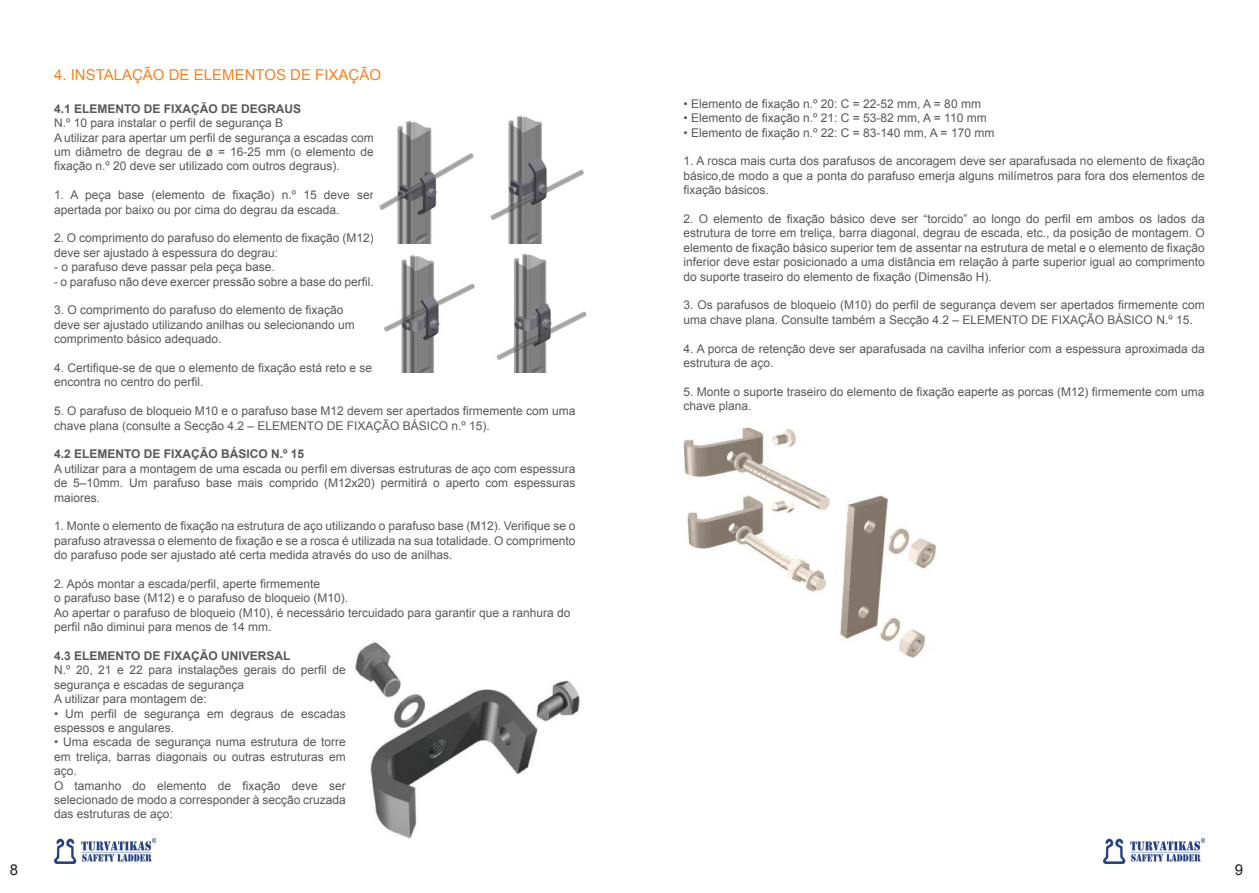
<style>
.page{position:relative;width:1259px;height:893px;background:#fff}
.page>*{position:absolute;margin:0;border:0;box-sizing:border-box;transform-origin:0 0}
.t1{font:15px "Arial";color:#f58220}
.t2{font:15px "Arial";color:#231f20}
.t3{font:12px/14.4px "Arial";color:#57585a}
.t4{font:700 12px "Arial";color:#57585a}
</style>
<div class="page">
<img style="left:54px;top:839px;width:101px;height:24px">
<img style="left:1103px;top:839px;width:102px;height:24px">
<img style="left:379px;top:121px;width:95px;height:122px">
<img style="left:490px;top:116px;width:94px;height:127px">
<img style="left:384px;top:255px;width:91px;height:117px">
<img style="left:496px;top:254px;width:91px;height:118px">
<img style="left:355px;top:642px;width:225px;height:197px">
<img style="left:683px;top:427px;width:254px;height:231px">
<p class="t1" style="left:54px;top:65px;width:329px">4. INSTALAÇÃO DE ELEMENTOS DE FIXAÇÃO</p>
<p class="t4" style="left:54px;top:101px;width:249px">4.1 ELEMENTO DE FIXAÇÃO DE DEGRAUS</p>
<p class="t3" style="left:54px;top:116px;width:321px">N.º 10 para instalar o perfil de segurança B<br>A utilizar para apertar um perfil de segurança a escadas com um diâmetro de degrau de ø = 16-25 mm (o elemento de fixação n.º 20 deve ser utilizado com outros degraus).</p>
<p class="t3" style="left:54px;top:188px;width:321px">1. A peça base (elemento de fixação) n.º 15 deve ser apertada por baixo ou por cima do degrau da escada.</p>
<p class="t3" style="left:54px;top:231px;width:321px">2. O comprimento do parafuso do elemento de fixação (M12) deve ser ajustado à espessura do degrau:</p>
<p class="t3" style="left:54px;top:260px;width:222px">- o parafuso deve passar pela peça base.</p>
<p class="t3" style="left:54px;top:274px;width:321px">- o parafuso não deve exercer pressão sobre a base do perfil.</p>
<p class="t3" style="left:54px;top:303px;width:302px">3. O comprimento do parafuso do elemento de fixação deve ser ajustado utilizando anilhas ou selecionando um comprimento básico adequado.</p>
<p class="t3" style="left:54px;top:361px;width:320px">4. Certifique-se de que o elemento de fixação está reto e se encontra no centro do perfil.</p>
<p class="t3" style="left:54px;top:404px;width:523px">5. O parafuso de bloqueio M10 e o parafuso base M12 devem ser apertados firmemente com uma chave plana (consulte a Secção 4.2 – ELEMENTO DE FIXAÇÃO BÁSICO n.º 15).</p>
<p class="t4" style="left:54px;top:446px;width:252px">4.2 ELEMENTO DE FIXAÇÃO BÁSICO N.º 15</p>
<p class="t3" style="left:54px;top:461px;width:523px;text-align:justify">A utilizar para a montagem de uma escada ou perfil em diversas estruturas de aço com espessura de 5–10mm. Um parafuso base mais comprido (M12x20) permitirá o aperto com espessuras maiores.</p>
<p class="t3" style="left:54px;top:519px;width:523px;text-align:justify">1. Monte o elemento de fixação na estrutura de aço utilizando o parafuso base (M12). Verifique se o parafuso atravessa o elemento de fixação e se a rosca é utilizada na sua totalidade. O comprimento do parafuso pode ser ajustado até certa medida através do uso de anilhas.</p>
<p class="t3" style="left:54px;top:577px;width:518px">2. Após montar a escada/perfil, aperte firmemente<br>o parafuso base (M12) e o parafuso de bloqueio (M10).<br>Ao apertar o parafuso de bloqueio (M10), é necessário tercuidado para garantir que a ranhura do perfil não diminui para menos de 14 mm.</p>
<p class="t4" style="left:54px;top:648px;width:238px">4.3 ELEMENTO DE FIXAÇÃO UNIVERSAL</p>
<p class="t3" style="left:54px;top:663px;width:293px">N.º 20, 21 e 22 para instalações gerais do perfil de segurança e escadas de segurança<br>A utilizar para montagem de:</p>
<p class="t3" style="left:54px;top:706px;width:293px">• Um perfil de segurança em degraus de escadas espessos e angulares.</p>
<p class="t3" style="left:54px;top:735px;width:293px">• Uma escada de segurança numa estrutura de torre em treliça, barras diagonais ou outras estruturas em aço.<br>O tamanho do elemento de fixação deve ser selecionado de modo a corresponder à secção cruzada das estruturas de aço:</p>
<p class="t3" style="left:683px;top:96px;width:299px">• Elemento de fixação n.º 20: C = 22-52 mm, A = 80 mm</p>
<p class="t3" style="left:683px;top:111px;width:305px">• Elemento de fixação n.º 21: C = 53-82 mm, A = 110 mm</p>
<p class="t3" style="left:683px;top:125px;width:312px">• Elemento de fixação n.º 22: C = 83-140 mm, A = 170 mm</p>
<p class="t3" style="left:683px;top:154px;width:523px;text-align:justify">1. A rosca mais curta dos parafusos de ancoragem deve ser aparafusada no elemento de fixação básico,de modo a que a ponta do parafuso emerja alguns milímetros para fora dos elementos de fixação básicos.</p>
<p class="t3" style="left:683px;top:212px;width:523px;text-align:justify">2. O elemento de fixação básico deve ser “torcido” ao longo do perfil em ambos os lados da estrutura de torre em treliça, barra diagonal, degrau de escada, etc., da posição de montagem. O elemento de fixação básico superior tem de assentar na estrutura de metal e o elemento de fixação inferior deve estar posicionado a uma distância em relação à parte superior igual ao comprimento do suporte traseiro do elemento de fixação (Dimensão H).</p>
<p class="t3" style="left:683px;top:298px;width:523px">3. Os parafusos de bloqueio (M10) do perfil de segurança devem ser apertados firmemente com uma chave plana. Consulte também a Secção 4.2 – ELEMENTO DE FIXAÇÃO BÁSICO N.º 15.</p>
<p class="t3" style="left:683px;top:341px;width:523px">4. A porca de retenção deve ser aparafusada na cavilha inferior com a espessura aproximada da estrutura de aço.</p>
<p class="t3" style="left:683px;top:384px;width:522px">5. Monte o suporte traseiro do elemento de fixação eaperte as porcas (M12) firmemente com uma chave plana.</p>
<p class="t2" style="left:10px;top:860px;width:10px">8</p>
<p class="t2" style="left:1235px;top:860px;width:10px">9</p>
</div>
